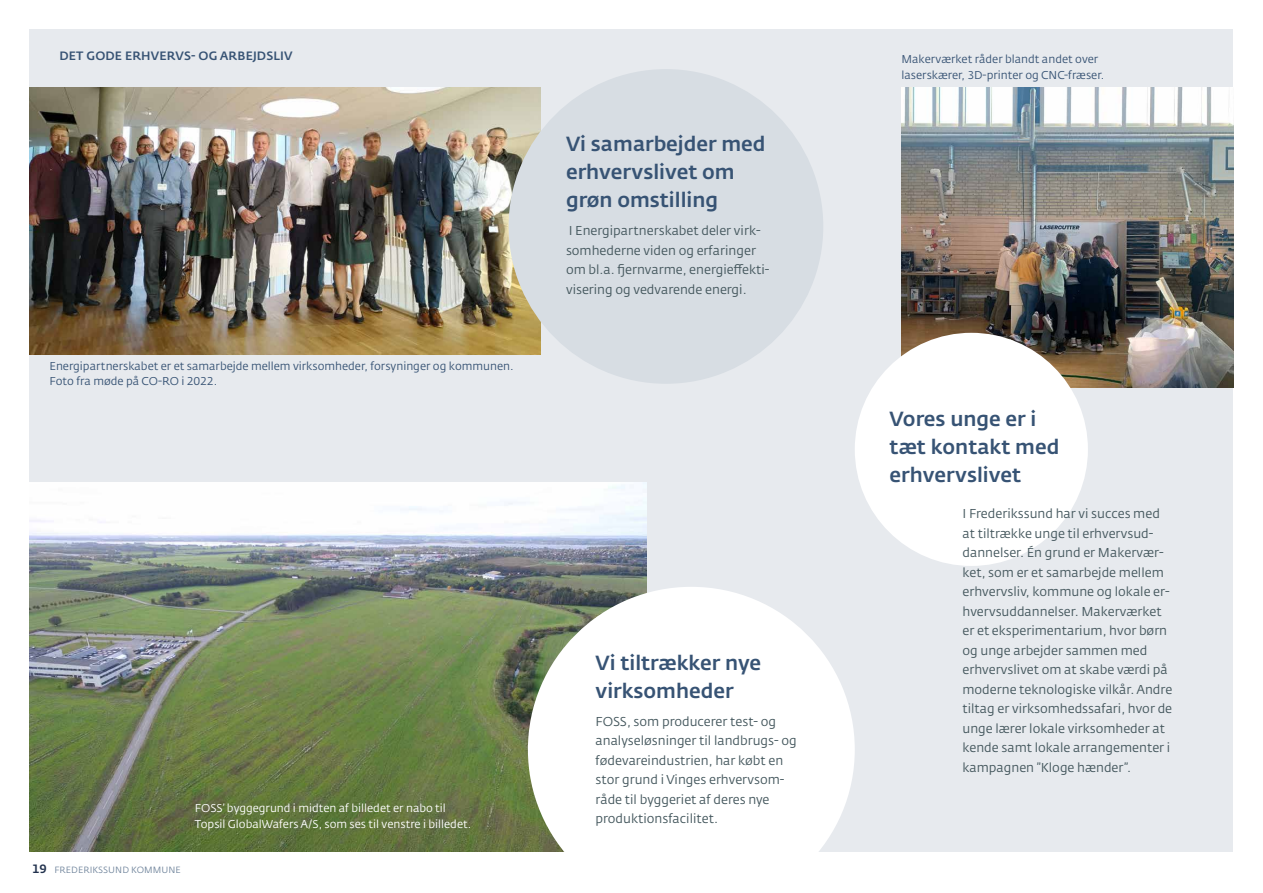
<style>
.page{position:relative;width:1263px;height:893px;background:#fff}
.page>*{position:absolute;margin:0;border:0;box-sizing:border-box;transform-origin:0 0}
.FOTO_RUB{font:500 20.25px/27.8px "Fedra Sans Std";color:#375374}
.brød_i_bokse{font:12.75px/19.5px "Fedra Sans Std";color:#43565c}
.t1{font:500 12px "Fedra Sans Std";letter-spacing:.01em;color:#375374}
.t2{font:11.25px/15.3px "Fedra Sans Std";color:#375374}
.t3{font:11.25px/15.3px "Fedra Sans Std";color:#fff}
.t4{font:9px "Fedra Sans Std";letter-spacing:.01em;color:#73879e}
.s1{font-weight:500;font-size:12px;color:#21314d}
</style>
<div class="page">
<div style="left:30px;top:30px;width:1203px;height:822px;background:#e7eaee"></div>
<img style="left:30px;top:87px;width:510px;height:267px">
<div style="left:509px;top:69px;width:314px;height:315px;background:#d7dde3;border-radius:50%"></div>
<img style="left:30px;top:482px;width:616px;height:370px">
<svg style="left:528px;top:587px;width:327px;height:265px;background:#f0f2f0"></svg>
<img style="left:901px;top:87px;width:332px;height:301px">
<div style="left:855px;top:333px;width:233px;height:233px;background:#fff;border-radius:50%"></div>
<p class="t1" style="left:60px;top:48px;width:234px">DET GODE ERHVERVS- OG ARBEJDSLIV</p>
<p class="t2" style="left:49px;top:359px;width:466px">Energipartnerskabet er et samarbejde mellem virksomheder, forsyninger og kommunen.<br>Foto fra møde på CO-RO i 2022.</p>
<h2 class="FOTO_RUB" style="left:566px;top:131px;width:201px">Vi samarbejder med erhvervslivet om grøn omstilling</h2>
<p class="brød_i_bokse" style="left:566px;top:221px;width:205px">I Energipartnerskabet deler virk&shy;somhederne viden og erfaringer om bl.a. fjernvarme, energieffekti&shy;visering og vedvarende energi.</p>
<p class="t4" style="left:32px;top:864px;width:150px"><span class="s1">19</span> FREDERIKSSUND KOMMUNE</p>
<p class="t3" style="left:195px;top:801px;width:278px">FOSS’ byggegrund i midten af billedet er nabo til<br>Topsil GlobalWafers A/S, som ses til venstre i billedet.</p>
<h2 class="FOTO_RUB" style="left:595px;top:649px;width:167px">Vi tiltrækker nye virksomheder</h2>
<p class="brød_i_bokse" style="left:595px;top:711px;width:203px">FOSS, som producerer test- og analyseløsninger til landbrugs- og fødevareindustrien, har købt en stor grund i Vinges erhvervsom&shy;råde til byggeriet af deres nye produktionsfacilitet.</p>
<p class="t2" style="left:901px;top:52px;width:204px">Makerværket råder blandt andet over laserskærer, 3D-printer og CNC-fræser.</p>
<h2 class="FOTO_RUB" style="left:890px;top:405px;width:171px">Vores unge er i tæt kontakt med erhvervslivet</h2>
<p class="brød_i_bokse" style="left:962px;top:504px;width:211px">I Frederikssund har vi succes med at tiltrække unge til erhvervsud&shy;dannelser. Én grund er Makervær&shy;ket, som er et samarbejde mellem erhvervsliv, kommune og lokale er&shy;hvervsuddannelser. Makerværket er et eksperimentarium, hvor børn og unge arbejder sammen med erhvervslivet om at skabe værdi på moderne teknologiske vilkår. Andre tiltag er virksomhedssafari, hvor de unge lærer lokale virksomheder at kende samt lokale arrangementer i kampagnen ”Kloge hænder”.</p>
</div>
